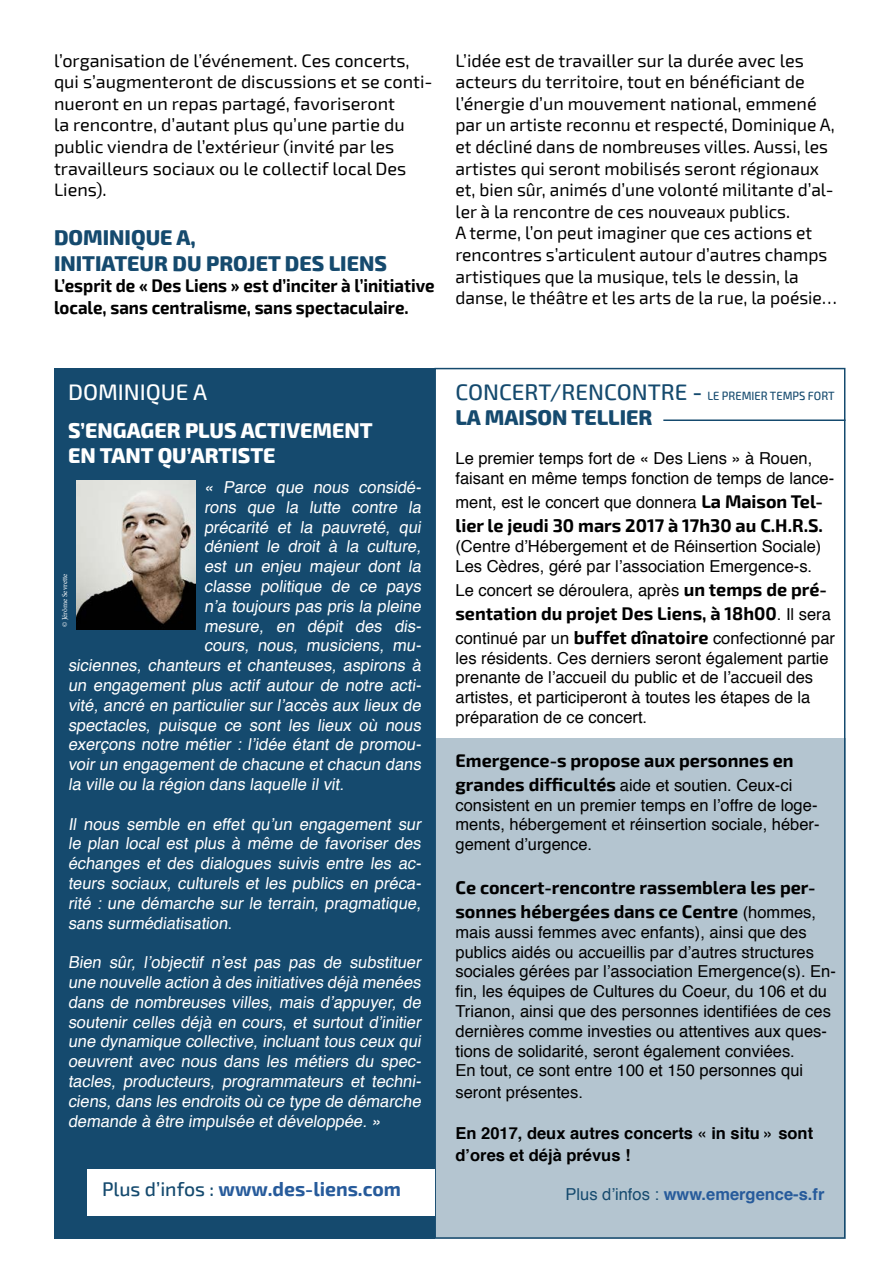
<style>
.page{position:relative;width:893px;height:1263px;background:#fff}
.page>*{position:absolute;margin:0;border:0;box-sizing:border-box;transform-origin:0 0}
.t1{font:500 22.5px "Exo 2";color:#154a6e}
.t2{font:500 22.5px "Exo 2";color:#fff}
.t3{font:800 21px "Exo 2";color:#154a6e}
.t4{font:800 21px "Exo 2";color:#fff}
.t5{font:700 19.5px "Exo 2";color:#275b9b}
.t6{font:18px/21.6px "Exo 2";color:#000}
.t7{font:700 18px/24px "Exo 2";color:#000}
.t8{font:700 18px/21.6px "Exo 2";color:#000;scale:.94 1}
.t9{font:16.5px/19.8px "Helvetica";color:#fff;text-align:justify}
.t10{font:16.5px/19.8px "Helvetica";color:#000}
.t11{font:700 16.5px/21.6px "Helvetica";color:#000}
.t12{font:700 16.5px "Helvetica";color:#275b9b}
.t13{font:7.5px "Minion Pro";letter-spacing:-.005em;color:#fff}
.s1{font-size:12px}
.s2{font-family:"Exo 2";font-weight:700;font-size:18px}
.s3{font-family:"Helvetica";font-weight:400;font-size:16.5px}
.s4{font-weight:500;color:#154a6e}
.s5{font-weight:400;color:#154a6e}
</style>
<div class="page">
<div style="left:434px;top:738px;width:411px;height:501px;background:#b4c5d0"></div>
<div style="left:54px;top:368px;width:380px;height:871px;background:#154a6e"></div>
<img style="left:77px;top:480px;width:119px;height:149px">
<div style="left:434px;top:368px;width:411px;height:871px;border:2px solid #154a6e"></div>
<hr style="left:663px;top:419px;width:182px;height:2px;background:#154a6e">
<div style="left:87px;top:1169px;width:347px;height:47px;background:#fff"></div>
<p class="t6" style="left:54px;top:50px;width:380px">l’organisation de l’événement. Ces concerts, qui s’augmenteront de discussions et se conti&shy;nueront en un repas partagé, favoriseront<br>la rencontre, d’autant plus qu’une partie du public viendra de l’extérieur (invité par les travailleurs sociaux ou le collectif local Des Liens).</p>
<p class="t3" style="left:54px;top:225px;width:143px">DOMINIQUE A,</p>
<p class="t3" style="left:54px;top:250px;width:334px">INITIATEUR DU PROJET DES LIENS</p>
<p class="t8" style="left:54px;top:275px;width:406px">L’esprit de « Des Liens » est d’inciter à l’initiative locale, sans centralisme, sans spectaculaire.</p>
<p class="t6" style="left:455px;top:50px;width:381px">L’idée est de travailler sur la durée avec les acteurs du territoire, tout en bénéficiant de l’énergie d’un mouvement national, emmené par un artiste reconnu et respecté, Dominique A, et décliné dans de nombreuses villes. Aussi, les artistes qui seront mobilisés seront régionaux et, bien sûr, animés d’une volonté militante d’al&shy;ler à la rencontre de ces nouveaux publics.</p>
<p class="t6" style="left:455px;top:223px;width:383px">A terme, l’on peut imaginer que ces actions et rencontres s’articulent autour d’autres champs artistiques que la musique, tels le dessin, la danse, le théâtre et les arts de la rue, la poésie…</p>
<p class="t2" style="left:68px;top:378px;width:141px">DOMINIQUE A</p>
<p class="t1" style="left:455px;top:378px;width:381px">CONCERT/RENCONTRE - <span class="s1">LE PREMIER TEMPS FORT</span></p>
<p class="t3" style="left:455px;top:405px;width:198px">LA MAISON TELLIER</p>
<p class="t10" style="left:455px;top:449px;width:380px">Le premier temps fort de « Des Liens » à Rouen, faisant en même temps fonction de temps de lance-</p>
<p class="t10" style="left:455px;top:493px;width:369px">ment, est le concert que donnera <span class="s2">La Maison Tel-</span></p>
<p class="t7" style="left:455px;top:514px;width:369px">lier le jeudi 30 mars 2017 à 17h30 au C.H.R.S.</p>
<p class="t10" style="left:455px;top:537px;width:367px">(Centre d’Hébergement et de Réinsertion Sociale)<br>Les Cèdres, géré par l’association Emergence-s.</p>
<p class="t10" style="left:455px;top:581px;width:373px">Le concert se déroulera, après <span class="s2">un temps de pré-</span></p>
<p class="t7" style="left:455px;top:602px;width:377px">sentation du projet Des Liens, à 18h00<span class="s3">. Il sera</span></p>
<p class="t10" style="left:455px;top:629px;width:381px">continué par un <span class="s2">buffet dînatoire</span> confectionné par les résidents. Ces derniers seront également partie prenante de l’accueil du public et de l’accueil des artistes, et participeront à toutes les étapes de la préparation de ce concert.</p>
<p class="t7" style="left:455px;top:749px;width:340px">Emergence-s propose aux personnes en</p>
<p class="t10" style="left:455px;top:776px;width:366px"><span class="s2">grandes difficultés</span> aide et soutien. Ceux-ci consistent en un premier temps en l’offre de loge&shy;ments, hébergement et réinsertion sociale, héber&shy;gement d’urgence.</p>
<p class="t7" style="left:455px;top:876px;width:362px">Ce concert-rencontre rassemblera les per&shy;sonnes hébergées dans ce Centre <span class="s3">(hommes,</span></p>
<p class="t10" style="left:455px;top:923px;width:382px">mais aussi femmes avec enfants), ainsi que des publics aidés ou accueillis par d’autres structures sociales gérées par l’association Emergence(s). En&shy;fin, les équipes de Cultures du Coeur, du 106 et du Trianon, ainsi que des personnes identifiées de ces dernières comme investies ou attentives aux ques&shy;tions de solidarité, seront également conviées.</p>
<p class="t10" style="left:455px;top:1060px;width:349px;line-height:21.6px">En tout, ce sont entre 100 et 150 personnes qui seront présentes.</p>
<p class="t11" style="left:455px;top:1123px;width:359px">En 2017, deux autres concerts « in situ » sont d’ores et déjà prévus !</p>
<p class="t5" style="left:102px;top:1177px;width:301px"><span class="s4">Plus d’infos :</span> www.des-liens.com</p>
<p class="t12" style="left:566px;top:1181px;width:260px"><span class="s5">Plus d’infos :</span> www.emergence-s.fr</p>
<p class="t4" style="left:68px;top:418px;width:306px">S’ENGAGER PLUS ACTIVEMENT</p>
<p class="t4" style="left:68px;top:443px;width:209px">EN TANT QU’ARTISTE</p>
<p class="t9" style="left:204px;top:478px;width:222px">« Parce que nous considé-</p>
<p class="t9" style="left:204px;top:497px;width:222px">rons que la lutte contre la</p>
<p class="t9" style="left:204px;top:517px;width:222px">précarité et la pauvreté, qui</p>
<p class="t9" style="left:204px;top:537px;width:222px">dénient le droit à la culture,</p>
<p class="t9" style="left:204px;top:557px;width:222px">est un enjeu majeur dont la</p>
<p class="t9" style="left:204px;top:577px;width:222px">classe politique de ce pays</p>
<p class="t9" style="left:204px;top:596px;width:222px">n’a toujours pas pris la pleine</p>
<p class="t9" style="left:204px;top:616px;width:222px">mesure, en dépit des dis-</p>
<p class="t9" style="left:204px;top:636px;width:222px">cours, nous, musiciens, mu-</p>
<p class="t9" style="left:68px;top:656px;width:358px">siciennes, chanteurs et chanteuses, aspirons à</p>
<p class="t9" style="left:68px;top:676px;width:358px">un engagement plus actif autour de notre acti-</p>
<p class="t9" style="left:68px;top:695px;width:358px">vité, ancré en particulier sur l’accès aux lieux de</p>
<p class="t9" style="left:68px;top:715px;width:358px">spectacles, puisque ce sont les lieux où nous</p>
<p class="t9" style="left:68px;top:735px;width:358px">exerçons notre métier : l’idée étant de promou-</p>
<p class="t9" style="left:68px;top:755px;width:358px">voirun engagementde chacune etchacun dans</p>
<p class="t9" style="left:68px;top:775px;width:281px">la ville ou la région dans laquelle ilvit.</p>
<p class="t9" style="left:68px;top:814px;width:358px">Il nous semble en effet qu’un engagement sur le plan local est plus à même de favoriser des échanges et des dialogues suivis entre les ac&shy;teurs sociaux, culturels et les publics en préca&shy;rité : une démarche sur le terrain, pragmatique, sans surmédiatisation.</p>
<p class="t9" style="left:68px;top:953px;width:358px">Bien sûr, l’objectif n’est pas pas de substituer une nouvelle action à des initiatives déjà menées dans de nombreuses villes, mais d’appuyer, de soutenir celles déjà en cours, et surtout d’initier une dynamique collective,incluanttous ceux qui oeuvrent avec nous dans les métiers du spec&shy;tacles, producteurs, programmateurs et techni&shy;ciens,dans les endroits où ce type de démarche demande à être impulsée etdéveloppée. »</p>
<p class="t13" style="left:60px;top:627px;width:55px;rotate:-90deg">© Jérôme Sevrette</p>
</div>
